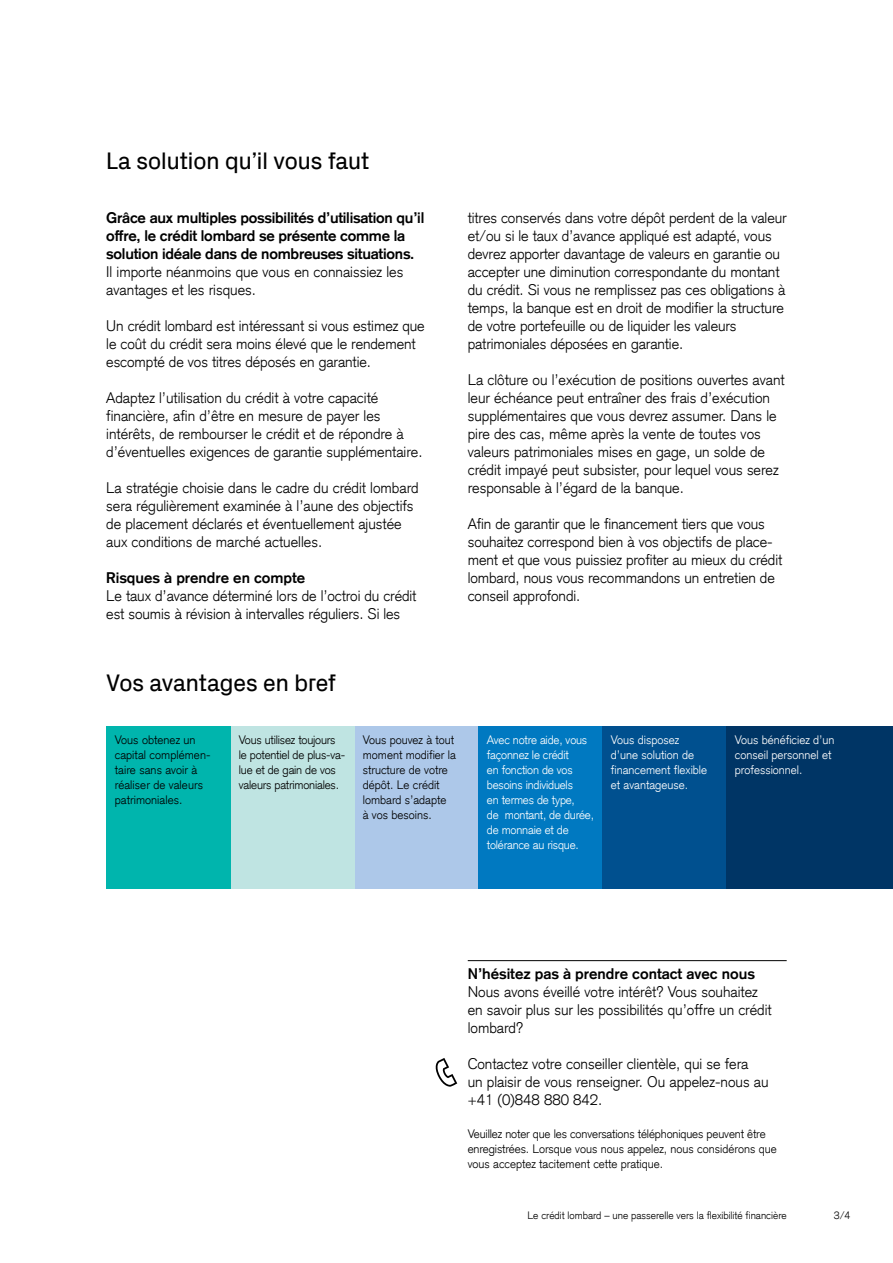
<style>
.page{position:relative;width:893px;height:1263px;background:#fff}
.page>*{position:absolute;margin:0;border:0;box-sizing:border-box;transform-origin:0 0}
.t1{font:24px "Credit Suisse Headline";color:#000}
.t2{font:300 15px/18px "Credit Suisse Type";color:#000}
.t3{font:700 15px/18px "Credit Suisse Type";letter-spacing:-.015em;color:#000}
.t4{font:300 12px/15px "Credit Suisse Type";color:#000}
.t5{font:300 12px/15px "Credit Suisse Type";letter-spacing:-.015em;color:#fff}
.t6{font:300 10.5px "Credit Suisse Type";color:#000}
</style>
<div class="page">
<div style="left:354px;top:727px;width:124px;height:162px;background:#adc8e9"></div>
<div style="left:478px;top:727px;width:124px;height:162px;background:#0079c1"></div>
<div style="left:230px;top:727px;width:124px;height:162px;background:#bfe4e2"></div>
<hr style="left:468px;top:960px;width:319px;height:1px;background:#000">
<div style="left:106px;top:727px;width:124px;height:162px;background:#00b5ad"></div>
<svg style="left:435px;top:1058px;width:22px;height:29px"></svg>
<div style="left:602px;top:727px;width:124px;height:162px;background:#00508f"></div>
<div style="left:726px;top:727px;width:167px;height:162px;background:#003565"></div>
<h2 class="t1" style="left:106px;top:143px;width:265px">La solution qu’il vous faut</h2>
<p class="t3" style="left:106px;top:208px;width:320px">Grâce aux multiples possibilités d’utilisation qu’il offre, le crédit lombard se présente comme la solution idéale dans de nombreuses situations.</p>
<p class="t2" style="left:106px;top:262px;width:299px">Il importe néanmoins que vous en connaissiez les avantages et les risques.</p>
<p class="t2" style="left:106px;top:316px;width:320px">Un crédit lombard est intéressant si vous estimez que le coût du crédit sera moins élevé que le rendement escompté de vos titres déposés en garantie.</p>
<p class="t2" style="left:106px;top:388px;width:318px">Adaptez l’utilisation du crédit à votre capacité financière, afin d’être en mesure de payer les intérêts, de rembourser le crédit et de répondre à d’éventuelles exigences de garantie supplémentaire.</p>
<p class="t2" style="left:106px;top:478px;width:314px">La stratégie choisie dans le cadre du crédit lombard sera régulièrement examinée à l’aune des objectifs de placement déclarés et éventuellement ajustée aux conditions de marché actuelles.</p>
<p class="t3" style="left:106px;top:568px;width:200px">Risques à prendre en compte</p>
<p class="t2" style="left:106px;top:586px;width:312px">Le taux d’avance déterminé lors de l’octroi du crédit est soumis à révision à intervalles réguliers. Si les</p>
<p class="t2" style="left:468px;top:208px;width:320px">titres conservés dans votre dépôt perdent de la valeur et/ou si le taux d’avance appliqué est adapté, vous devrez apporter davantage de valeurs en garantie ou accepter une diminution correspondante du montant du crédit. Si vous ne remplissez pas ces obligations à temps, la banque est en droit de modifier la structure de votre portefeuille ou de liquider les valeurs patrimoniales déposées en garantie.</p>
<p class="t2" style="left:468px;top:370px;width:318px">La clôture ou l’exécution de positions ouvertes avant leur échéance peut entraîner des frais d’exécution supplémentaires que vous devrez assumer. Dans le pire des cas, même après la vente de toutes vos valeurs patrimoniales mises en gage, un solde de crédit impayé peut subsister, pour lequel vous serez responsable à l’égard de la banque.</p>
<p class="t2" style="left:468px;top:514px;width:316px">Afin de garantir que le financement tiers que vous souhaitez correspond bien à vos objectifs de place&shy;ment et que vous puissiez profiter au mieux du crédit lombard, nous vous recommandons un entretien de conseil approfondi.</p>
<h2 class="t1" style="left:106px;top:665px;width:231px">Vos avantages en bref</h2>
<p class="t4" style="left:115px;top:732px;width:97px">Vous obtenez un capital complémen&shy;taire sans avoir à réaliser de valeurs patrimoniales.</p>
<p class="t4" style="left:239px;top:732px;width:98px">Vous utilisez toujours</p>
<p class="t4" style="left:363px;top:732px;width:93px">Vous pouvez à tout</p>
<p class="t4" style="left:239px;top:747px;width:108px">le potentiel de plus-va-</p>
<p class="t4" style="left:363px;top:747px;width:94px">moment modifier la</p>
<p class="t4" style="left:239px;top:762px;width:99px">lue et de gain de vos</p>
<p class="t4" style="left:363px;top:762px;width:87px">structure de votre</p>
<p class="t4" style="left:239px;top:777px;width:102px">valeurs patrimoniales.</p>
<p class="t4" style="left:363px;top:777px;width:78px">dépôt. Le crédit</p>
<p class="t4" style="left:363px;top:792px;width:85px">lombard s’adapte</p>
<p class="t4" style="left:363px;top:807px;width:70px">à vos besoins.</p>
<p class="t5" style="left:487px;top:732px;width:102px">Avec notre aide, vous façonnez le crédit<br>en fonction de vos besoins individuels</p>
<p class="t5" style="left:487px;top:792px;width:109px">en termes de type,<br>de montant, de durée,</p>
<p class="t5" style="left:487px;top:822px;width:93px">de monnaie et de tolérance au risque.</p>
<p class="t5" style="left:611px;top:732px;width:98px">Vous disposez d’une solution de financement flexible et avantageuse.</p>
<p class="t5" style="left:735px;top:732px;width:101px">Vous bénéficiez d’un conseil personnel et professionnel.</p>
<p class="t3" style="left:468px;top:964px;width:289px">N’hésitez pas à prendre contact avec nous</p>
<p class="t2" style="left:468px;top:982px;width:292px">Nous avons éveillé votre intérêt? Vous souhaitez</p>
<p class="t2" style="left:468px;top:1000px;width:305px">en savoir plus sur les possibilités qu’offre un crédit</p>
<p class="t2" style="left:468px;top:1018px;width:57px">lombard?</p>
<p class="t2" style="left:468px;top:1054px;width:282px">Contactez votre conseiller clientèle, qui se fera</p>
<p class="t2" style="left:468px;top:1072px;width:302px">un plaisir de vous renseigner. Ou appelez-nous au</p>
<p class="t2" style="left:468px;top:1090px;width:136px">+41 (0)848 880 842.</p>
<p class="t4" style="left:468px;top:1126px;width:310px">Veuillez noter que les conversations téléphoniques peuvent être enregistrées. Lorsque vous nous appelez, nous considérons que vous acceptez tacitement cette pratique.</p>
<p class="t6" style="left:527px;top:1209px;width:261px">Le crédit lombard – une passerelle vers la flexibilité financière</p>
<p class="t6" style="left:834px;top:1209px;width:18px">3/4</p>
</div>
